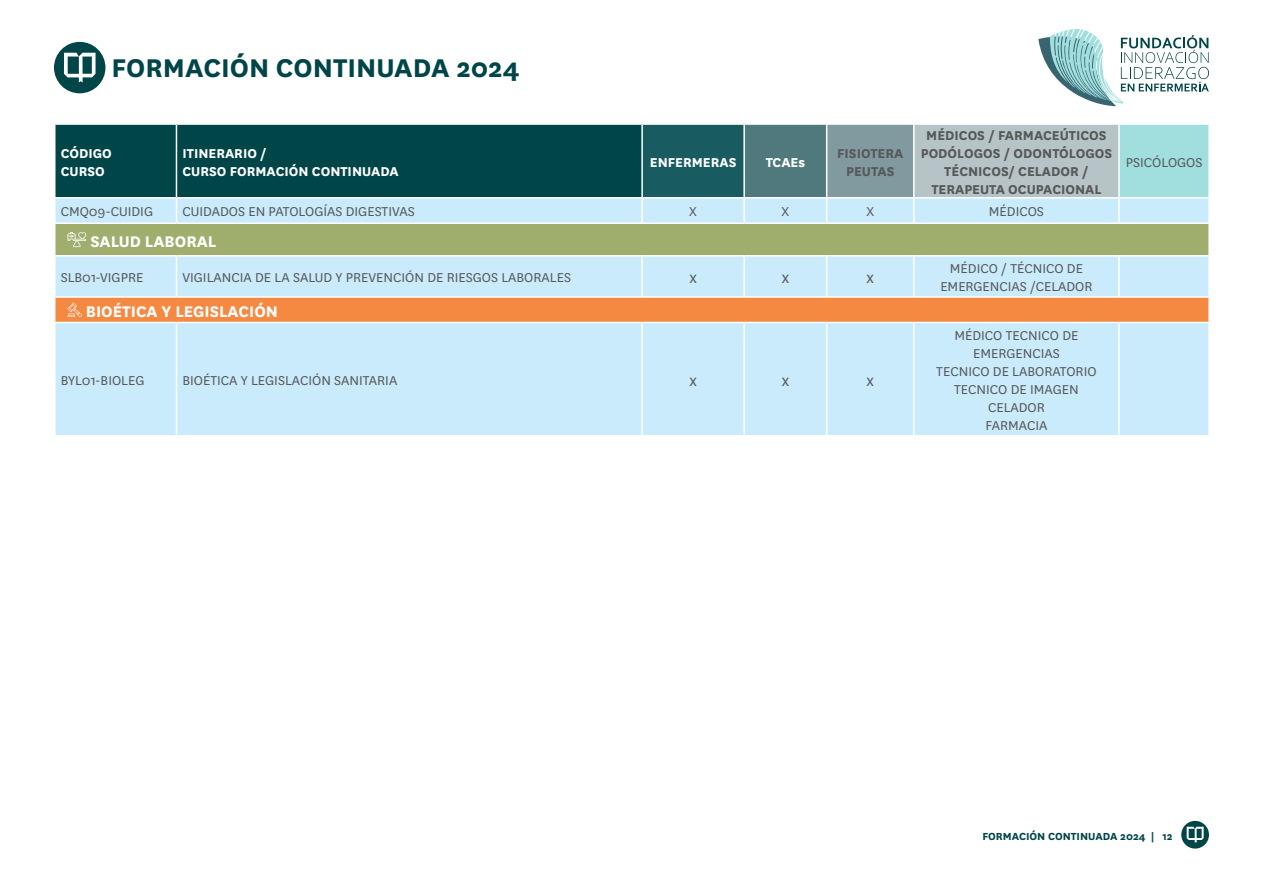
<style>
.page{position:relative;width:1263px;height:893px;background:#fff}
.page>*{position:absolute;margin:0;border:0;box-sizing:border-box;transform-origin:0 0}
.t1{font:700 30px "National";color:#004548}
.t2{font:700 18px "National";color:#fff}
.t3{font:18px "National";color:#57585a}
.TEXTO{font:15px/18px "National";color:#57585a;text-align:center}
.t4{font:700 15px/18px "National";color:#57585a;text-align:center}
.t5{font:700 15px "National";color:#fff}
.t6{font:700 12px "National";color:#004548}
</style>
<div class="page">
<svg style="left:1181px;top:821px;width:28px;height:28px"></svg>
<svg style="left:1186px;top:827px;width:17px;height:16px"></svg>
<div style="left:54px;top:42px;width:51px;height:51px;background:#004548;border-radius:50%"></div>
<svg style="left:64px;top:53px;width:32px;height:30px"></svg>
<svg style="left:1038px;top:29px;width:171px;height:77px"></svg>
<div style="left:642px;top:124px;width:102px;height:74px;background:#185c61"></div>
<div style="left:744px;top:124px;width:83px;height:74px;background:#50797d"></div>
<div style="left:827px;top:124px;width:87px;height:74px;background:#809a9f"></div>
<div style="left:914px;top:124px;width:205px;height:74px;background:#b6c4c8"></div>
<div style="left:1119px;top:124px;width:90px;height:74px;background:#a1dede"></div>
<div style="left:56px;top:199px;width:1152px;height:236px;background:#caebfb"></div>
<div style="left:55px;top:223px;width:1154px;height:33px;background:#9fae6d"></div>
<div style="left:55px;top:297px;width:1154px;height:25px;background:#f68941"></div>
<hr style="left:642px;top:123px;width:102px;height:2px;background:#fff">
<hr style="left:641px;top:125px;width:2px;height:72px;background:#fff">
<hr style="left:744px;top:123px;width:83px;height:2px;background:#fff">
<hr style="left:743px;top:125px;width:2px;height:72px;background:#fff">
<hr style="left:827px;top:123px;width:87px;height:2px;background:#fff">
<hr style="left:826px;top:125px;width:1px;height:72px;background:#fff">
<hr style="left:914px;top:123px;width:205px;height:2px;background:#fff">
<hr style="left:913px;top:125px;width:1px;height:72px;background:#fff">
<hr style="left:1119px;top:123px;width:91px;height:2px;background:#fff">
<hr style="left:1118px;top:125px;width:2px;height:72px;background:#fff">
<hr style="left:1208px;top:125px;width:2px;height:72px;background:#fff">
<svg style="left:55px;top:124px;width:587px;height:98px;background:#377177"></svg>
<hr style="left:642px;top:197px;width:102px;height:2px;background:#fff">
<hr style="left:641px;top:199px;width:2px;height:23px;background:#fff">
<hr style="left:744px;top:197px;width:83px;height:2px;background:#fff">
<hr style="left:743px;top:199px;width:2px;height:23px;background:#fff">
<hr style="left:827px;top:197px;width:87px;height:2px;background:#fff">
<svg style="left:826px;top:199px;width:1px;height:23px"></svg>
<hr style="left:914px;top:197px;width:205px;height:2px;background:#fff">
<svg style="left:913px;top:199px;width:1px;height:23px"></svg>
<hr style="left:1119px;top:197px;width:91px;height:2px;background:#fff">
<hr style="left:1118px;top:199px;width:2px;height:23px;background:#fff">
<hr style="left:54px;top:222px;width:122px;height:2px;background:#fff">
<hr style="left:54px;top:224px;width:2px;height:31px;background:#fff">
<hr style="left:176px;top:222px;width:466px;height:2px;background:#fff">
<hr style="left:642px;top:222px;width:102px;height:2px;background:#fff">
<hr style="left:744px;top:222px;width:83px;height:2px;background:#fff">
<hr style="left:827px;top:222px;width:87px;height:2px;background:#fff">
<hr style="left:914px;top:222px;width:205px;height:2px;background:#fff">
<hr style="left:1119px;top:222px;width:91px;height:2px;background:#fff">
<hr style="left:1208px;top:224px;width:2px;height:31px;background:#fff">
<hr style="left:54px;top:255px;width:122px;height:2px;background:#fff">
<hr style="left:176px;top:255px;width:466px;height:2px;background:#fff">
<hr style="left:176px;top:257px;width:1px;height:39px;background:#fff">
<hr style="left:642px;top:255px;width:102px;height:2px;background:#fff">
<hr style="left:641px;top:257px;width:2px;height:39px;background:#fff">
<hr style="left:744px;top:255px;width:83px;height:2px;background:#fff">
<hr style="left:743px;top:257px;width:2px;height:39px;background:#fff">
<hr style="left:827px;top:255px;width:87px;height:2px;background:#fff">
<hr style="left:826px;top:257px;width:1px;height:39px;background:#fff">
<hr style="left:914px;top:255px;width:205px;height:2px;background:#fff">
<hr style="left:913px;top:257px;width:1px;height:39px;background:#fff">
<hr style="left:1119px;top:255px;width:91px;height:2px;background:#fff">
<hr style="left:1118px;top:257px;width:2px;height:39px;background:#fff">
<hr style="left:54px;top:296px;width:122px;height:2px;background:#fff">
<hr style="left:54px;top:298px;width:2px;height:24px;background:#fff">
<hr style="left:176px;top:296px;width:466px;height:2px;background:#fff">
<hr style="left:642px;top:296px;width:102px;height:2px;background:#fff">
<hr style="left:744px;top:296px;width:83px;height:2px;background:#fff">
<hr style="left:827px;top:296px;width:87px;height:2px;background:#fff">
<hr style="left:914px;top:296px;width:205px;height:2px;background:#fff">
<hr style="left:1119px;top:296px;width:91px;height:2px;background:#fff">
<hr style="left:1208px;top:298px;width:2px;height:24px;background:#fff">
<hr style="left:54px;top:322px;width:122px;height:1px;background:#fff">
<hr style="left:176px;top:322px;width:466px;height:1px;background:#fff">
<hr style="left:176px;top:323px;width:1px;height:112px;background:#fff">
<hr style="left:642px;top:322px;width:102px;height:1px;background:#fff">
<hr style="left:641px;top:323px;width:2px;height:112px;background:#fff">
<hr style="left:744px;top:322px;width:83px;height:1px;background:#fff">
<hr style="left:743px;top:323px;width:2px;height:112px;background:#fff">
<hr style="left:827px;top:322px;width:87px;height:1px;background:#fff">
<hr style="left:826px;top:323px;width:1px;height:112px;background:#fff">
<hr style="left:914px;top:322px;width:205px;height:1px;background:#fff">
<hr style="left:913px;top:323px;width:1px;height:112px;background:#fff">
<hr style="left:1119px;top:322px;width:91px;height:1px;background:#fff">
<hr style="left:1118px;top:323px;width:2px;height:112px;background:#fff">
<svg style="left:67px;top:232px;width:19px;height:15px"></svg>
<svg style="left:67px;top:303px;width:15px;height:14px"></svg>
<h1 class="t1" style="left:112px;top:46px;width:409px">FORMACIÓN CONTINUADA 2024</h1>
<p class="t5" style="left:61px;top:142px;width:53px">CÓDIGO</p>
<p class="t5" style="left:61px;top:160px;width:45px">CURSO</p>
<p class="t5" style="left:182px;top:142px;width:86px">ITINERARIO /</p>
<p class="t5" style="left:182px;top:160px;width:218px">CURSO FORMACIÓN CONTINUADA</p>
<p class="t5" style="left:650px;top:151px;width:88px">ENFERMERAS</p>
<p class="t5" style="left:766px;top:151px;width:41px">TCAEs</p>
<p class="t4" style="left:837px;top:143px;width:68px">FISIOTERA</p>
<p class="t4" style="left:846px;top:161px;width:50px">PEUTAS</p>
<p class="t4" style="left:926px;top:125px;width:182px">MÉDICOS / FARMACEÚTICOS</p>
<p class="t4" style="left:921px;top:143px;width:193px">PODÓLOGOS / ODONTÓLOGOS</p>
<p class="t4" style="left:931px;top:161px;width:172px">TÉCNICOS/ CELADOR /<br>TERAPEUTA OCUPACIONAL</p>
<p class="TEXTO" style="left:61px;top:202px;width:94px">CMQ09-CUIDIG</p>
<p class="TEXTO" style="left:182px;top:202px;width:234px">CUIDADOS EN PATOLOGÍAS DIGESTIVAS</p>
<p class="TEXTO" style="left:689px;top:202px;width:9px">X</p>
<p class="TEXTO" style="left:781px;top:202px;width:9px">X</p>
<p class="TEXTO" style="left:866px;top:202px;width:9px">X</p>
<p class="TEXTO" style="left:989px;top:202px;width:56px">MÉDICOS</p>
<p class="t2" style="left:90px;top:229px;width:128px">SALUD LABORAL</p>
<p class="TEXTO" style="left:61px;top:268px;width:84px">SLB01-VIGPRE</p>
<p class="TEXTO" style="left:182px;top:268px;width:390px">VIGILANCIA DE LA SALUD Y PREVENCIÓN DE RIESGOS LABORALES</p>
<p class="t3" style="left:689px;top:266px;width:9px">x</p>
<p class="t3" style="left:782px;top:266px;width:9px">x</p>
<p class="t3" style="left:866px;top:266px;width:9px">x</p>
<p class="TEXTO" style="left:940px;top:259px;width:154px">MÉDICO / TÉCNICO DE<br>EMERGENCIAS /CELADOR</p>
<p class="t2" style="left:86px;top:299px;width:194px">BIOÉTICA Y LEGISLACIÓN</p>
<p class="TEXTO" style="left:61px;top:370px;width:85px">BYL01-BIOLEG</p>
<p class="TEXTO" style="left:182px;top:370px;width:216px">BIOÉTICA Y LEGISLACIÓN SANITARIA</p>
<p class="t3" style="left:689px;top:369px;width:9px">x</p>
<p class="t3" style="left:782px;top:369px;width:9px">x</p>
<p class="t3" style="left:866px;top:369px;width:9px">x</p>
<p class="TEXTO" style="left:954px;top:325px;width:125px">MÉDICO TECNICO DE<br>EMERGENCIAS</p>
<p class="TEXTO" style="left:936px;top:361px;width:162px">TECNICO DE LABORATORIO</p>
<p class="TEXTO" style="left:954px;top:379px;width:126px">TECNICO DE IMAGEN</p>
<p class="TEXTO" style="left:988px;top:397px;width:58px">CELADOR</p>
<p class="TEXTO" style="left:985px;top:415px;width:63px">FARMACIA</p>
<p class="TEXTO" style="left:1126px;top:152px;width:78px">PSICÓLOGOS</p>
<p class="t6" style="left:982px;top:828px;width:192px">FORMACIÓN CONTINUADA 2024 | 12</p>
</div>
